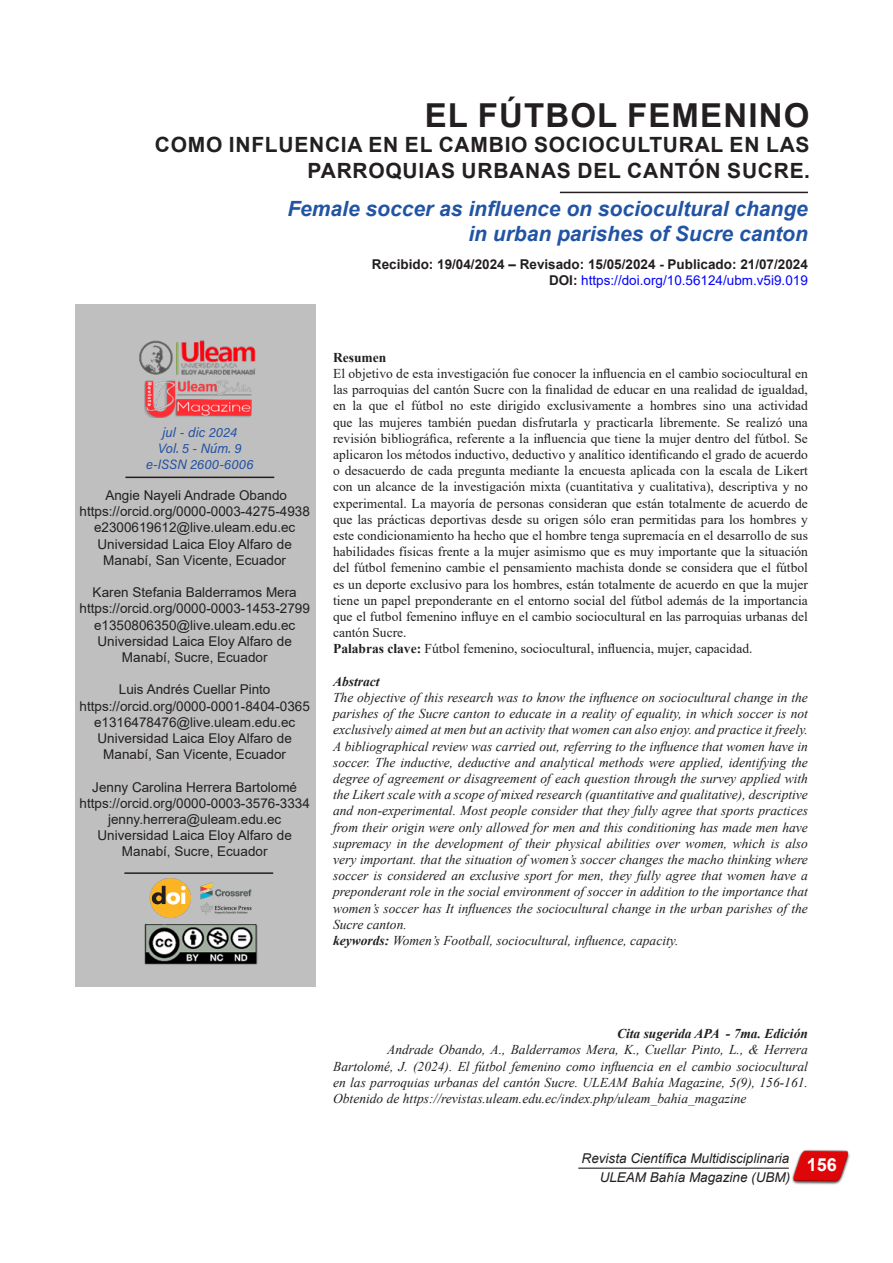
<style>
.page{position:relative;width:893px;height:1263px;background:#fff}
.page>*{position:absolute;margin:0;border:0;box-sizing:border-box;transform-origin:0 0}
.t1{font:700 33px "Arial";letter-spacing:.035em;color:#231f20}
.t2{font:700 21px/25.2px "Arial";letter-spacing:.035em;color:#231f20;text-align:right}
.t3{font:italic 700 21px "Arial";color:#2254a4}
.t4{font:700 18px "Arial";color:#fff}
.t5{font:italic 13.5px/16.2px "Times New Roman";color:#231f20;text-align:justify}
.t6{font:13.5px/16.2px "Times New Roman";color:#231f20;text-align:justify}
.t7{font:13.5px "Arial";color:#231f20}
.t8{font:700 13.5px "Arial";color:#231f20}
.t9{font:italic 13.5px "Arial";color:#231f20}
.t10{font:13.5px "Arial";color:#00f}
.t11{font:13.5px "Acumin Variable Concept";color:#2351a3}
.t12{font:italic 700 13.5px "Times New Roman";color:#231f20}
.t13{font:700 13.5px "Times New Roman";color:#231f20}
.s1{font-weight:700;color:#231f20}
.s2{font-weight:700}
</style>
<div class="page">
<img style="left:138px;top:339px;width:118px;height:36px">
<img style="left:145px;top:381px;width:107px;height:37px">
<img style="left:145px;top:923px;width:112px;height:41px">
<img style="left:149px;top:877px;width:103px;height:41px">
<hr style="left:125px;top:477px;width:149px;height:1px;background:#231f20">
<hr style="left:124px;top:872px;width:149px;height:2px;background:#231f20">
<hr style="left:578px;top:1167px;width:211px;height:2px;background:#231f20">
<img style="left:791px;top:1149px;width:59px;height:35px">
<hr style="left:560px;top:192px;width:248px;height:1px;background:#231f20">
<p class="t1" style="left:425px;top:92px;width:386px">EL FÚTBOL FEMENINO</p>
<p class="t2" style="left:155px;top:133px;width:657px">COMO INFLUENCIA EN EL CAMBIO SOCIOCULTURAL EN LAS<br>PARROQUIAS URBANAS DEL CANTÓN SUCRE.</p>
<p class="t3" style="left:287px;top:195px;width:522px">Female soccer as influence on sociocultural change</p>
<p class="t3" style="left:468px;top:220px;width:341px">in urban parishes of Sucre canton</p>
<p class="t8" style="left:372px;top:255px;width:437px">Recibido: 19/04/2024 – Revisado: 15/05/2024 - Publicado: 21/07/2024</p>
<p class="t10" style="left:549px;top:271px;width:260px"><span class="s1">DOI:</span> https://doi.org/10.56124/ubm.v5i9.019</p>
<p class="t11" style="left:162px;top:423px;width:76px">jul - dic 2024</p>
<p class="t11" style="left:158px;top:439px;width:85px">Vol. 5 - Núm. 9</p>
<p class="t11" style="left:146px;top:455px;width:109px">e-ISSN 2600-6006</p>
<p class="t7" style="left:105px;top:486px;width:183px">Angie Nayeli Andrade Obando</p>
<p class="t7" style="left:79px;top:502px;width:232px">https://orcid.org/0000-0003-4275-4938</p>
<p class="t7" style="left:94px;top:518px;width:203px">e2300619612@live.uleam.edu.ec</p>
<p class="t7" style="left:98px;top:534px;width:196px">Universidad Laica Eloy Alfaro de</p>
<p class="t7" style="left:103px;top:551px;width:184px">Manabí, San Vicente, Ecuador</p>
<p class="t7" style="left:93px;top:583px;width:206px">Karen Stefania Balderramos Mera</p>
<p class="t7" style="left:79px;top:599px;width:232px">https://orcid.org/0000-0003-1453-2799</p>
<p class="t7" style="left:94px;top:615px;width:203px">e1350806350@live.uleam.edu.ec</p>
<p class="t7" style="left:98px;top:632px;width:196px">Universidad Laica Eloy Alfaro de</p>
<p class="t7" style="left:122px;top:648px;width:147px">Manabí, Sucre, Ecuador</p>
<p class="t7" style="left:119px;top:680px;width:153px">Luis Andrés Cuellar Pinto</p>
<p class="t7" style="left:79px;top:696px;width:232px">https://orcid.org/0000-0001-8404-0365</p>
<p class="t7" style="left:94px;top:713px;width:203px">e1316478476@live.uleam.edu.ec</p>
<p class="t7" style="left:98px;top:729px;width:196px">Universidad Laica Eloy Alfaro de</p>
<p class="t7" style="left:103px;top:745px;width:184px">Manabí, San Vicente, Ecuador</p>
<p class="t7" style="left:92px;top:777px;width:206px">Jenny Carolina Herrera Bartolomé</p>
<p class="t7" style="left:79px;top:794px;width:232px">https://orcid.org/0000-0003-3576-3334</p>
<p class="t7" style="left:108px;top:810px;width:175px">jenny.herrera@uleam.edu.ec</p>
<p class="t7" style="left:98px;top:826px;width:196px">Universidad Laica Eloy Alfaro de</p>
<p class="t7" style="left:122px;top:842px;width:147px">Manabí, Sucre, Ecuador</p>
<p class="t13" style="left:333px;top:348px;width:55px">Resumen</p>
<p class="t6" style="left:333px;top:365px;width:476px">El objetivo de esta investigación fue conocer la influencia en el cambio sociocultural en las parroquias del cantón Sucre con la finalidad de educar en una realidad de igualdad, en la que el fútbol no este dirigido exclusivamente a hombres sino una actividad que las mujeres también puedan disfrutarla y practicarla libremente. Se realizó una revisión bibliográfica, referente a la influencia que tiene la mujer dentro del fútbol. Se aplicaron los métodos inductivo, deductivo y analítico identificando el grado de acuerdo o desacuerdo de cada pregunta mediante la encuesta aplicada con la escala de Likert con un alcance de la investigación mixta (cuantitativa y cualitativa), descriptiva y no experimental. La mayoría de personas consideran que están totalmente de acuerdo de que las prácticas deportivas desde su origen sólo eran permitidas para los hombres y este condicionamiento ha hecho que el hombre tenga supremacía en el desarrollo de sus habilidades físicas frente a la mujer asimismo que es muy importante que la situación del fútbol femenino cambie el pensamiento machista donde se considera que el fútbol es un deporte exclusivo para los hombres, están totalmente de acuerdo en que la mujer tiene un papel preponderante en el entorno social del fútbol además de la importancia que el futbol femenino influye en el cambio sociocultural en las parroquias urbanas del cantón Sucre.</p>
<p class="t6" style="left:333px;top:640px;width:421px"><span class="s2">Palabras clave:</span> Fútbol femenino, sociocultural, influencia, mujer, capacidad.</p>
<p class="t12" style="left:333px;top:672px;width:48px">Abstract</p>
<p class="t5" style="left:333px;top:689px;width:476px">The objective of this research was to know the influence on sociocultural change in the parishes of the Sucre canton to educate in a reality of equality, in which soccer is not exclusively aimed at men but an activity that women can also enjoy. and practice it freely.<br>A bibliographical review was carried out, referring to the influence that women have in soccer. The inductive, deductive and analytical methods were applied, identifying the degree of agreement or disagreement of each question through the survey applied with the Likert scale with a scope of mixed research (quantitative and qualitative), descriptive and non-experimental. Most people consider that they fully agree that sports practices from their origin were only allowed for men and this conditioning has made men have supremacy in the development of their physical abilities over women, which is also very important. that the situation of women’s soccer changes the macho thinking where soccer is considered an exclusive sport for men, they fully agree that women have a preponderant role in the social environment of soccer in addition to the importance that women’s soccer has It influences the sociocultural change in the urban parishes of the Sucre canton.</p>
<p class="t5" style="left:333px;top:932px;width:347px"><span class="s2">keywords:</span> Women’s Football, sociocultural, influence, capacity.</p>
<p class="t12" style="left:617px;top:1024px;width:192px">Cita sugerida APA - 7ma. Edición</p>
<p class="t5" style="left:333px;top:1041px;width:476px;text-indent:54px">Andrade Obando, A., Balderramos Mera, K., Cuellar Pinto, L., &amp; Herrera Bartolomé, J. (2024). El fútbol femenino como influencia en el cambio sociocultural en las parroquias urbanas del cantón Sucre. ULEAM Bahía Magazine, 5(9), 156-161.<br>Obtenido de https://revistas.uleam.edu.ec/index.php/uleam_bahia_magazine</p>
<p class="t9" style="left:582px;top:1149px;width:209px">Revista Científica Multidisciplinaria</p>
<p class="t9" style="left:600px;top:1168px;width:192px">ULEAM Bahía Magazine (UBM)</p>
<p class="t4" style="left:807px;top:1152px;width:32px">156</p>
</div>
